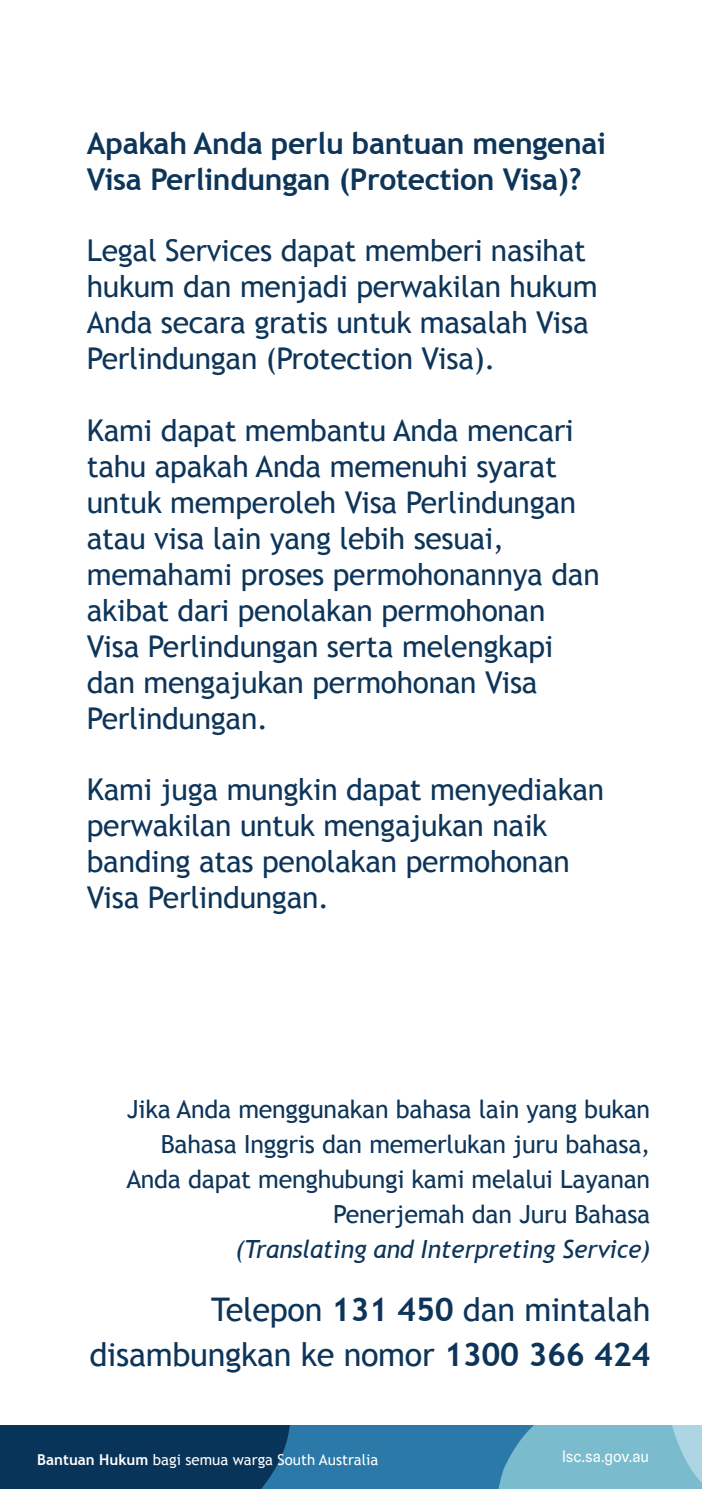
<style>
.page{position:relative;width:702px;height:1489px;background:#fff}
.page>*{position:absolute;margin:0;border:0;box-sizing:border-box;transform-origin:0 0}
.t1{font:32.5px/45px "Trebuchet MS";letter-spacing:-.01em;color:#0d355a;text-align:right}
.t2{font:30px/36px "Trebuchet MS";letter-spacing:-.01em;color:#0d355a}
.t3{font:700 30px/36px "Trebuchet MS";letter-spacing:-.01em;color:#0d355a}
.t4{font:25px/35px "Trebuchet MS";letter-spacing:-.01em;color:#0d355a;text-align:right}
.t5{font:15px "Trebuchet MS";color:#fff}
.t6{font:15px "Spline Sans";color:#fff}
.s1{font-style:italic}
.s2{font-weight:700}
</style>
<div class="page">
<div style="left:0;top:1425px;width:699px;height:63px;background:#093459"></div>
<svg style="left:262px;top:1425px;width:440px;height:63px;background:#4d93b6"></svg>
<p class="t3" style="left:87px;top:125px;width:521px">Apakah Anda perlu bantuan mengenai<br>Visa Perlindungan (Protection Visa)?</p>
<p class="t2" style="left:87px;top:233px;width:512px">Legal Services dapat memberi nasihat hukum dan menjadi perwakilan hukum Anda secara gratis untuk masalah Visa Perlindungan (Protection Visa).</p>
<p class="t2" style="left:87px;top:412px;width:514px">Kami dapat membantu Anda mencari tahu apakah Anda memenuhi syarat untuk memperoleh Visa Perlindungan atau visa lain yang lebih sesuai, memahami proses permohonannya dan akibat dari penolakan permohonan<br>Visa Perlindungan serta melengkapi dan mengajukan permohonan Visa<br>Perlindungan.</p>
<p class="t2" style="left:87px;top:772px;width:519px">Kami juga mungkin dapat menyediakan perwakilan untuk mengajukan naik banding atas penolakan permohonan<br>Visa Perlindungan.</p>
<p class="t4" style="left:126px;top:1091px;width:525px">Jika Anda menggunakan bahasa lain yang bukan Bahasa Inggris dan memerlukan juru bahasa, Anda dapat menghubungi kami melalui Layanan Penerjemah dan Juru Bahasa<br><span class="s1">(Translating and Interpreting Service)</span></p>
<p class="t1" style="left:89px;top:1286px;width:562px">Telepon <span class="s2">131 450</span> dan mintalah disambungkan ke nomor <span class="s2">1300 366 424</span></p>
<p class="t5" style="left:37px;top:1450px;width:342px"><span class="s2">Bantuan Hukum</span> bagi semua warga South Australia</p>
<p class="t6" style="left:562px;top:1446px;width:89px">lsc.sa.gov.au</p>
</div>
